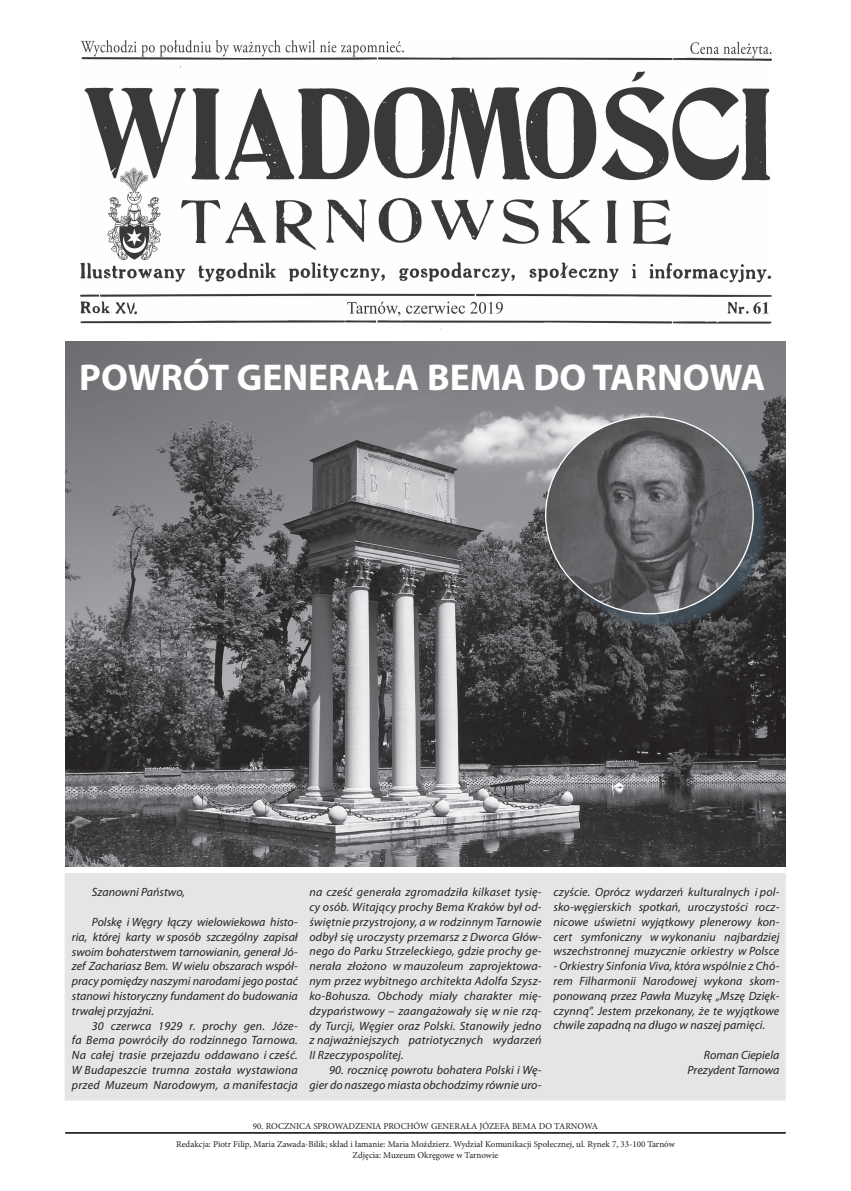
<style>
.page{position:relative;width:851px;height:1191px;background:#fff}
.page>*{position:absolute;margin:0;border:0;box-sizing:border-box;transform-origin:0 0}
.t1{font:700 37.4px "Myriad Pro";color:#fff}
.t2{font:italic 12px/14.8px "Myriad Pro";letter-spacing:.01em;color:#231f20;text-align:justify}
.t3{font:9px/10.8px "Minion Pro";color:#231f20;text-align:center}
</style>
<div class="page">
<hr style="left:65px;top:1132px;width:720px;height:1px;background:#231f20">
<hr style="left:65px;top:1133px;width:720px;height:1px;background:#231f20">
<img style="left:80px;top:41px;width:691px;height:288px">
<img style="left:66px;top:341px;width:719px;height:525px">
<div style="left:65px;top:873px;width:720px;height:227px;background:#e4e5e7"></div>
<div style="left:549px;top:420px;width:220px;height:210px;background:#475865;opacity:.75"></div>
<img style="left:545px;top:417px;width:208px;height:197px">
<h1 class="t1" style="left:79px;top:353px;width:687px">POWRÓT GENERAŁA BEMA DO TARNOWA</h1>
<p class="t2" style="left:92px;top:884px;width:95px">Szanowni Państwo,</p>
<p class="t2" style="left:72px;top:914px;width:227px;text-indent:20px">Polskę i Węgry łączy wielowiekowa histo&shy;ria, której karty w sposób szczególny zapisał swoim bohaterstwem tarnowianin, generał Jó&shy;zef Zachariasz Bem. W wielu obszarach współ&shy;pracy pomiędzy naszymi narodami jego postać stanowi historyczny fundament do budowania trwałej przyjaźni.</p>
<p class="t2" style="left:72px;top:1018px;width:227px;text-indent:20px">30 czerwca 1929 r. prochy gen. Józe&shy;fa Bema powróciły do rodzinnego Tarnowa.<br>Na całej trasie przejazdu oddawano i cześć.<br>W Budapeszcie trumna została wystawiona przed Muzeum Narodowym, a manifestacja</p>
<p class="t2" style="left:309px;top:884px;width:234px">na cześć generała zgromadziła kilkaset tysię&shy;cy osób. Witający prochy Bema Kraków był od&shy;świętnie przystrojony, a w rodzinnym Tarnowie odbył się uroczysty przemarsz z Dworca Głów&shy;nego do Parku Strzeleckiego, gdzie prochy ge&shy;nerała złożono w mauzoleum zaprojektowa&shy;nym przez wybitnego architekta Adolfa Szysz&shy;ko-Bohusza. Obchody miały charakter mię&shy;dzypaństwowy – zaangażowały się w nie rzą&shy;dy Turcji, Węgier oraz Polski. Stanowiły jedno z najważniejszych patriotycznych wydarzeń II Rzeczypospolitej.</p>
<p class="t2" style="left:309px;top:1062px;width:233px;text-align:right">90. rocznicę powrotu bohatera Polski i Wę&shy;gier do naszego miasta obchodzimy równie uro-</p>
<p class="t2" style="left:553px;top:884px;width:227px">czyście. Oprócz wydarzeń kulturalnych i pol&shy;sko-węgierskich spotkań, uroczystości rocz&shy;nicowe uświetni wyjątkowy plenerowy kon&shy;cert symfoniczny w wykonaniu najbardziej wszechstronnej muzycznie orkiestry w Polsce</p>
<p class="t2" style="left:553px;top:958px;width:227px">- Orkiestry Sinfonia Viva, która wspólnie z Chó&shy;rem Filharmonii Narodowej wykona skom&shy;ponowaną przez Pawła Muzykę „Mszę Dzięk&shy;czynną”. Jestem przekonany, że te wyjątkowe chwile zapadną na długo w naszej pamięci.</p>
<p class="t2" style="left:687px;top:1047px;width:93px;text-align:right">Roman Ciepiela<br>Prezydent Tarnowa</p>
<p class="t3" style="left:253px;top:1121px;width:346px">90. ROCZNICA SPROWADZENIA PROCHÓW GENERAŁA JÓZEFA BEMA DO TARNOWA</p>
<p class="t3" style="left:176px;top:1138px;width:500px">Redakcja: Piotr Filip, Maria Zawada-Bilik; skład i łamanie: Maria Moździerz. Wydział Komunikacji Społecznej, ul. Rynek 7, 33-100 Tarnów<br>Zdjęcia: Muzeum Okręgowe w Tarnowie</p>
</div>
